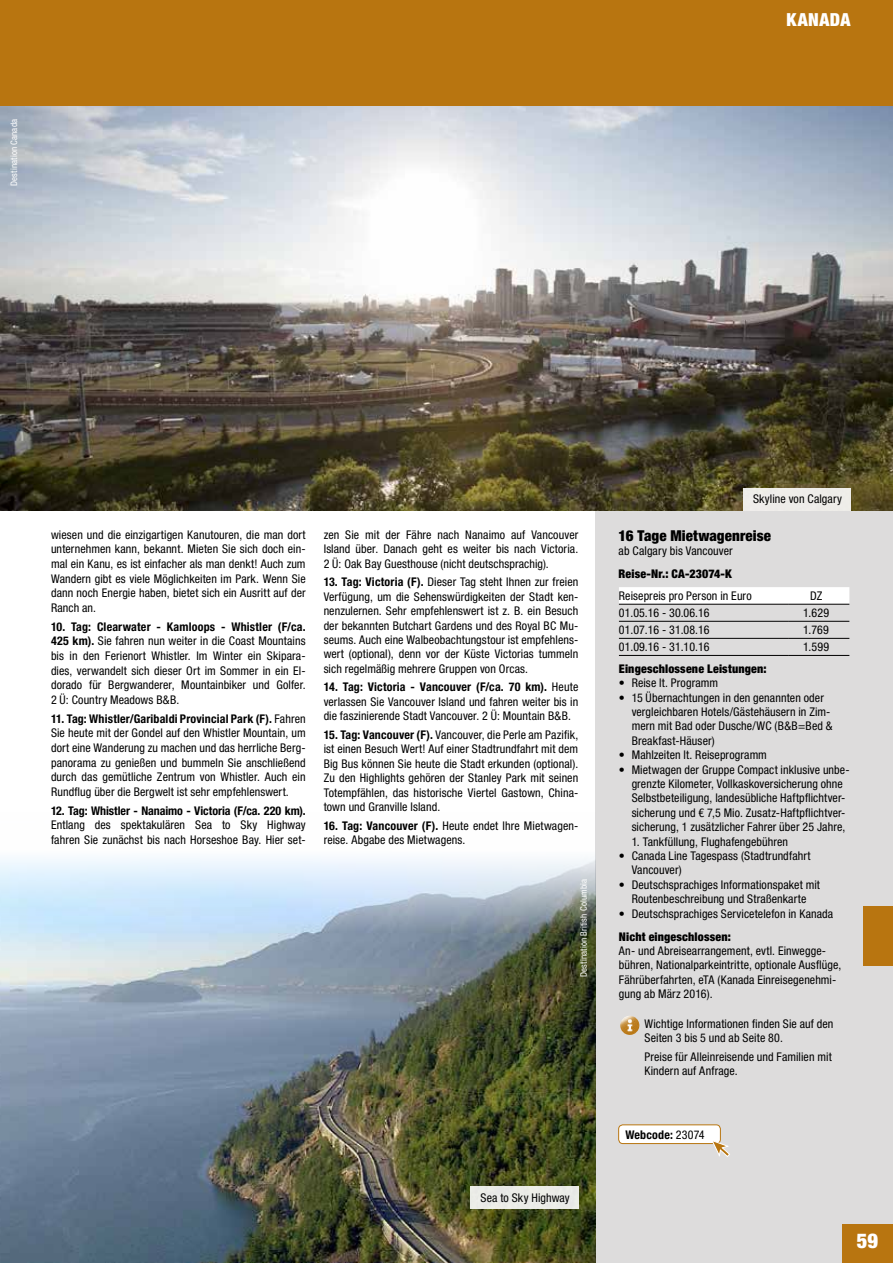
<style>
.page{position:relative;width:893px;height:1263px;background:#fff}
.page>*{position:absolute;margin:0;border:0;box-sizing:border-box;transform-origin:0 0}
.t1{font:900 condensed 20.4px "Helvetica Neue LT Std";color:#fff}
.t2{font:900 condensed 18px "Helvetica Neue LT Std";letter-spacing:.03em;color:#fff}
.t3{font:900 condensed 15px "Helvetica Neue LT Std";letter-spacing:.005em;color:#000}
.t4{font:condensed 12px/14.4px "Helvetica Neue LT Std";letter-spacing:.01em;color:#000}
.t5{font:900 condensed 12px "Helvetica Neue LT Std";letter-spacing:.015em;color:#000}
.t6{font:700 condensed 12px "Helvetica Neue LT Std";letter-spacing:-.005em;color:#000}
.t7{font:700 condensed 12px "Helvetica Neue LT Std";letter-spacing:.015em;color:#000}
.t8{font:condensed 9px "Helvetica Neue LT Std";letter-spacing:.02em;color:#fff}
.s1{font-weight:700}
.s2{font-weight:400}
</style>
<div class="page">
<div style="left:595px;top:510px;width:298px;height:753px;background:#dddcdc"></div>
<div style="left:0;top:0;width:893px;height:106px;background:#b87510"></div>
<div style="left:842px;top:1225px;width:51px;height:38px;background:#b87510"></div>
<div style="left:863px;top:906px;width:30px;height:59px;background:#b87510"></div>
<img style="left:0;top:858px;width:595px;height:405px">
<img style="left:0;top:106px;width:893px;height:404px">
<img style="left:620px;top:1016px;width:19px;height:19px;border-radius:10px">
<div style="left:619px;top:1125px;width:101px;height:18px;background:#fff;border-radius:4px"></div>
<div style="left:618px;top:1124px;width:103px;height:20px;border:1px solid #b87510;border-radius:4px"></div>
<svg style="left:711px;top:1140px;width:19px;height:17px"></svg>
<div style="left:619px;top:587px;width:230px;height:17px;background:#fff"></div>
<hr style="left:619px;top:604px;width:170px;height:1px;background:#000">
<hr style="left:619px;top:621px;width:170px;height:1px;background:#000">
<hr style="left:619px;top:638px;width:170px;height:1px;background:#000">
<hr style="left:619px;top:655px;width:170px;height:1px;background:#000">
<hr style="left:789px;top:604px;width:60px;height:1px;background:#000">
<hr style="left:789px;top:621px;width:60px;height:1px;background:#000">
<hr style="left:789px;top:638px;width:60px;height:1px;background:#000">
<hr style="left:789px;top:655px;width:60px;height:1px;background:#000">
<div style="left:742px;top:488px;width:108px;height:22px;background:#eeede9"></div>
<div style="left:470px;top:1186px;width:108px;height:23px;background:#ebebe7"></div>
<p class="t8" style="left:9px;top:186px;width:69px;rotate:-90deg">Destination Canada</p>
<h2 class="t2" style="left:787px;top:8px;width:65px">KANADA</h2>
<p class="t4" style="left:51px;top:527px;width:256px;text-align:justify">wiesen und die einzigartigen Kanutouren, die man dort unternehmen kann, bekannt. Mieten Sie sich doch ein&shy;mal ein Kanu, es ist einfacher als man denkt! Auch zum Wandern gibt es viele Möglichkeiten im Park. Wenn Sie dann noch Energie haben, bietet sich ein Ausritt auf der Ranch an.</p>
<p class="t4" style="left:51px;top:619px;width:256px;text-align:justify"><span class="s1">10. Tag: Clearwater - Kamloops - Whistler (F/ca.<br>425 km).</span> Sie fahren nun weiter in die Coast Mountains bis in den Ferienort Whistler. Im Winter ein Skipara&shy;dies, verwandelt sich dieser Ort im Sommer in ein El&shy;dorado für Bergwanderer, Mountainbiker und Golfer.<br>2 Ü: Country Meadows B&amp;B.</p>
<p class="t4" style="left:51px;top:711px;width:256px;text-align:justify"><span class="s1">11. Tag: Whistler/Garibaldi Provincial Park (F).</span> Fahren Sie heute mit der Gondel auf den Whistler Mountain, um dort eine Wanderung zu machen und das herrliche Berg&shy;panorama zu genießen und bummeln Sie anschließend durch das gemütliche Zentrum von Whistler. Auch ein Rundflug über die Bergwelt ist sehr empfehlenswert.</p>
<p class="t6" style="left:51px;top:803px;width:256px">12. Tag: Whistler - Nanaimo - Victoria (F/ca. 220 km).</p>
<p class="t4" style="left:51px;top:818px;width:256px">Entlang des spektakulären Sea to Sky Highway fahren Sie zunächst bis nach Horseshoe Bay. Hier set-</p>
<p class="t4" style="left:324px;top:527px;width:256px;text-align:justify">zen Sie mit der Fähre nach Nanaimo auf Vancouver Island über. Danach geht es weiter bis nach Victoria.<br>2 Ü: Oak Bay Guesthouse (nicht deutschsprachig).</p>
<p class="t4" style="left:324px;top:575px;width:256px;text-align:justify"><span class="s1">13. Tag: Victoria (F).</span> Dieser Tag steht Ihnen zur freien Verfügung, um die Sehenswürdigkeiten der Stadt ken&shy;nenzulernen. Sehr empfehlenswert ist z. B. ein Besuch der bekannten Butchart Gardens und des Royal BC Mu&shy;seums. Auch eine Walbeobachtungstour ist empfehlens&shy;wert (optional), denn vor der Küste Victorias tummeln sich regelmäßig mehrere Gruppen von Orcas.</p>
<p class="t4" style="left:324px;top:680px;width:256px;text-align:justify"><span class="s1">14. Tag: Victoria - Vancouver (F/ca. 70 km).</span> Heute verlassen Sie Vancouver Island und fahren weiter bis in die faszinierende Stadt Vancouver. 2 Ü: Mountain B&amp;B.</p>
<p class="t4" style="left:324px;top:727px;width:256px;text-align:justify"><span class="s1">15. Tag: Vancouver (F).</span> Vancouver, die Perle am Pazifik, ist einen Besuch Wert! Auf einer Stadtrundfahrt mit dem Big Bus können Sie heute die Stadt erkunden (optional).<br>Zu den Highlights gehören der Stanley Park mit seinen Totempfählen, das historische Viertel Gastown, China&shy;town und Granville Island.</p>
<p class="t4" style="left:324px;top:818px;width:255px"><span class="s1">16. Tag: Vancouver (F).</span> Heute endet Ihre Mietwagen&shy;reise. Abgabe des Mietwagens.</p>
<p class="t8" style="left:578px;top:977px;width:99px;rotate:-90deg">Destination British Columbia</p>
<p class="t4" style="left:480px;top:1190px;width:91px">Sea to Sky Highway</p>
<p class="t4" style="left:753px;top:492px;width:90px">Skyline von Calgary</p>
<p class="t3" style="left:619px;top:526px;width:154px">16 Tage Mietwagenreise</p>
<p class="t4" style="left:619px;top:544px;width:116px">ab Calgary bis Vancouver</p>
<p class="t5" style="left:619px;top:566px;width:115px">Reise-Nr.: CA-23074-K</p>
<p class="t4" style="left:619px;top:588px;width:134px">Reisepreis pro Person in Euro</p>
<p class="t4" style="left:810px;top:588px;width:14px">DZ</p>
<p class="t4" style="left:619px;top:605px;width:92px">01.05.16 - 30.06.16</p>
<p class="t4" style="left:803px;top:605px;width:28px">1.629</p>
<p class="t4" style="left:619px;top:623px;width:92px">01.07.16 - 31.08.16</p>
<p class="t4" style="left:803px;top:623px;width:27px">1.769</p>
<p class="t4" style="left:619px;top:640px;width:92px">01.09.16 - 31.10.16</p>
<p class="t4" style="left:803px;top:640px;width:28px">1.599</p>
<p class="t5" style="left:619px;top:661px;width:149px">Eingeschlossene Leistungen:</p>
<p class="t4" style="left:619px;top:676px;width:101px">• Reise lt. Programm</p>
<p class="t4" style="left:632px;top:690px;width:202px;text-indent:-13px">• 15 Übernachtungen in den genannten oder vergleichbaren Hotels/Gästehäusern in Zim&shy;mern mit Bad oder Dusche/WC (B&amp;B=Bed &amp; Breakfast-Häuser)</p>
<p class="t4" style="left:619px;top:748px;width:150px">• Mahlzeiten lt. Reiseprogramm</p>
<p class="t4" style="left:632px;top:762px;width:220px;text-indent:-13px">• Mietwagen der Gruppe Compact inklusive unbe&shy;grenzte Kilometer, Vollkaskoversicherung ohne Selbstbeteiligung, landesübliche Haftpflichtver&shy;sicherung und € 7,5 Mio. Zusatz-Haftpflichtver&shy;sicherung, 1 zusätzlicher Fahrer über 25 Jahre,</p>
<p class="t4" style="left:632px;top:834px;width:158px">1. Tankfüllung, Flughafengebühren</p>
<p class="t4" style="left:632px;top:848px;width:180px;text-indent:-13px">• Canada Line Tagespass (Stadtrundfahrt<br>Vancouver)</p>
<p class="t4" style="left:619px;top:877px;width:203px;text-align:center">• Deutschsprachiges Informationspaket mit<br>Routenbeschreibung und Straßenkarte</p>
<p class="t4" style="left:619px;top:906px;width:216px">• Deutschsprachiges Servicetelefon in Kanada</p>
<p class="t5" style="left:619px;top:929px;width:114px">Nicht eingeschlossen:</p>
<p class="t4" style="left:619px;top:943px;width:224px">An- und Abreisearrangement, evtl. Einwegge&shy;bühren, Nationalparkeintritte, optionale Ausflüge, Fährüberfahrten, eTA (Kanada Einreisegenehmi&shy;gung ab März 2016).</p>
<p class="t4" style="left:644px;top:1016px;width:191px">Wichtige Informationen finden Sie auf den<br>Seiten 3 bis 5 und ab Seite 80.</p>
<p class="t4" style="left:644px;top:1049px;width:189px">Preise für Alleinreisende und Familien mit<br>Kindern auf Anfrage.</p>
<p class="t7" style="left:625px;top:1127px;width:81px">Webcode: <span class="s2">23074</span></p>
<h1 class="t1" style="left:857px;top:1228px;width:23px">59</h1>
</div>
